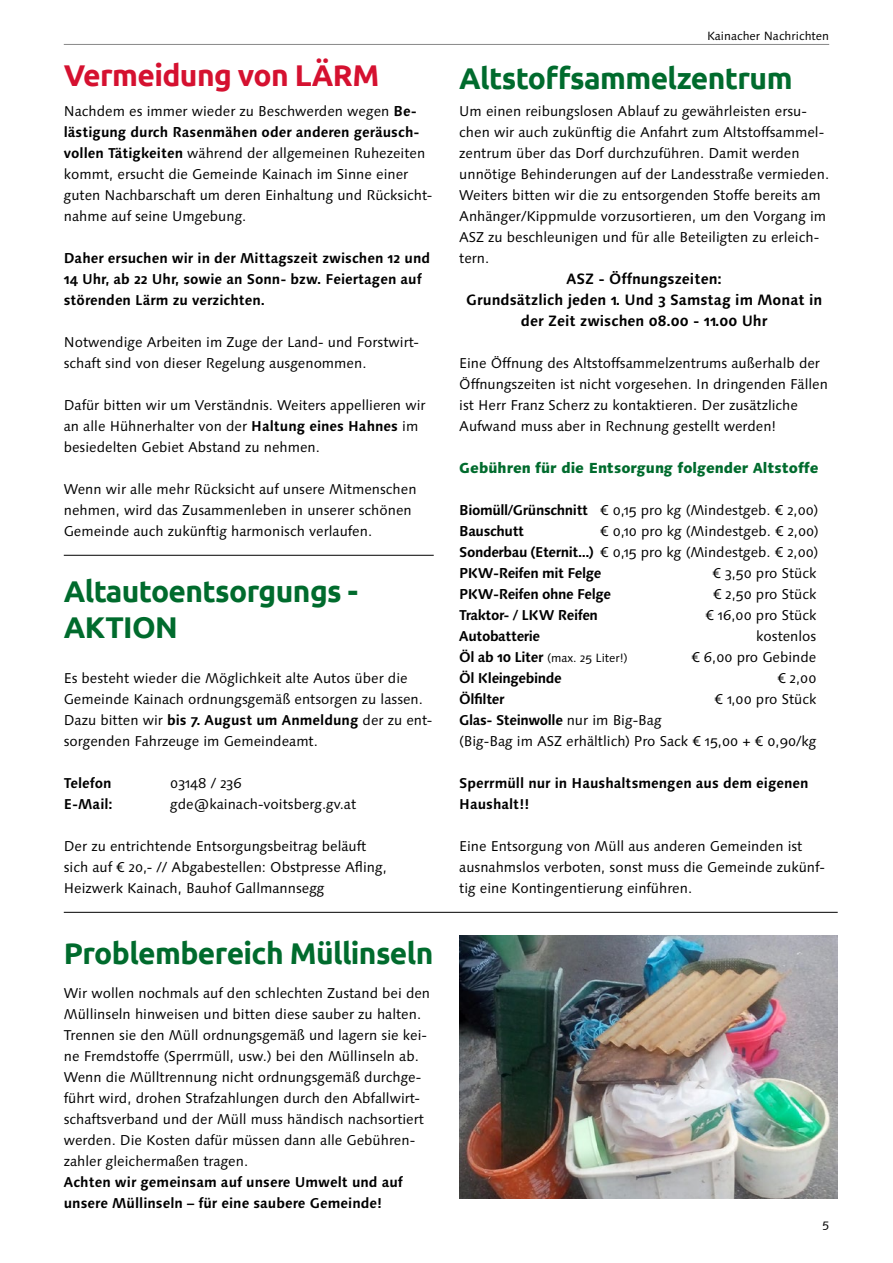
<style>
.page{position:relative;width:893px;height:1263px;background:#fff}
.page>*{position:absolute;margin:0;border:0;box-sizing:border-box;transform-origin:0 0}
.t1{font:700 30px/36px "Ubuntu";letter-spacing:-.02em;color:#006b2d}
.t2{font:700 30px "Ubuntu";letter-spacing:-.02em;color:#d51130}
.t3{font:700 15px/21px "Linotype Syntax Os F";color:#000;text-align:center}
.t4{font:800 14.55px "Linotype Syntax Os F";color:#006b2d}
.t5{font:14.25px/21px "Linotype Syntax Os F";color:#000}
.t6{font:700 14.25px/21px "Linotype Syntax Os F";color:#000}
.t7{font:700 14.25px/21px "Linotype Syntax Os F";letter-spacing:-.03em;color:#000}
.t8{font:12px "Linotype Syntax Os F";color:#000}
.s1{font-weight:700}
.s2{font-weight:400}
.s3{font-weight:700;font-size:14.25px}
</style>
<div class="page">
<hr style="left:64px;top:555px;width:370px;height:1px;background:#000">
<hr style="left:64px;top:912px;width:774px;height:1px;background:#000">
<img style="left:459px;top:935px;width:379px;height:263px">
<hr style="left:64px;top:44px;width:765px;height:1px;background:#878787">
<h1 class="t2" style="left:64px;top:58px;width:317px">Vermeidung von LÄRM</h1>
<p class="t5" style="left:64px;top:101px;width:370px">Nachdem es immer wieder zu Beschwerden wegen <span class="s1">Be&shy;lästigung durch Rasenmähen oder anderen geräusch&shy;vollen Tätigkeiten</span> während der allgemeinen Ruhezeiten kommt, ersucht die Gemeinde Kainach im Sinne einer guten Nachbarschaft um deren Einhaltung und Rücksicht&shy;nahme auf seine Umgebung.</p>
<p class="t6" style="left:64px;top:247px;width:368px">Daher ersuchen wir in der Mittagszeit zwischen 12 und<br>14 Uhr, ab 22 Uhr, sowie an Sonn- bzw. Feiertagen auf störenden Lärm zu verzichten.</p>
<p class="t5" style="left:64px;top:332px;width:357px">Notwendige Arbeiten im Zuge der Land- und Forstwirt&shy;schaft sind von dieser Regelung ausgenommen.</p>
<p class="t5" style="left:64px;top:395px;width:363px">Dafür bitten wir um Verständnis. Weiters appellieren wir an alle Hühnerhalter von der <span class="s1">Haltung eines Hahnes</span> im besiedelten Gebiet Abstand zu nehmen.</p>
<p class="t5" style="left:64px;top:479px;width:354px">Wenn wir alle mehr Rücksicht auf unsere Mitmenschen nehmen, wird das Zusammenleben in unserer schönen<br>Gemeinde auch zukünftig harmonisch verlaufen.</p>
<h1 class="t1" style="left:64px;top:573px;width:296px">Altautoentsorgungs -<br>AKTION</h1>
<p class="t5" style="left:64px;top:668px;width:370px">Es besteht wieder die Möglichkeit alte Autos über die Gemeinde Kainach ordnungsgemäß entsorgen zu lassen.<br>Dazu bitten wir <span class="s1">bis 7. August um Anmeldung</span> der zu ent&shy;sorgenden Fahrzeuge im Gemeindeamt.</p>
<p class="t6" style="left:64px;top:772px;width:49px">Telefon</p>
<p class="t5" style="left:170px;top:773px;width:73px">03148 / 236</p>
<p class="t6" style="left:64px;top:793px;width:50px">E-Mail:</p>
<p class="t5" style="left:170px;top:794px;width:187px">gde@kainach-voitsberg.gv.at</p>
<p class="t5" style="left:64px;top:836px;width:325px">Der zu entrichtende Entsorgungsbeitrag beläuft sich auf € 20,- // Abgabestellen: Obstpresse Afling,<br>Heizwerk Kainach, Bauhof Gallmannsegg</p>
<h1 class="t1" style="left:64px;top:934px;width:371px">Problembereich Müllinseln</h1>
<p class="t5" style="left:64px;top:983px;width:368px">Wir wollen nochmals auf den schlechten Zustand bei den Müllinseln hinweisen und bitten diese sauber zu halten.<br>Trennen sie den Müll ordnungsgemäß und lagern sie kei&shy;ne Fremdstoffe (Sperrmüll, usw.) bei den Müllinseln ab.<br>Wenn die Mülltrennung nicht ordnungsgemäß durchge&shy;führt wird, drohen Strafzahlungen durch den Abfallwirt&shy;schaftsverband und der Müll muss händisch nachsortiert werden. Die Kosten dafür müssen dann alle Gebühren&shy;zahler gleichermaßen tragen.</p>
<p class="t6" style="left:64px;top:1171px;width:341px">Achten wir gemeinsam auf unsere Umwelt und auf unsere Müllinseln – für eine saubere Gemeinde!</p>
<p class="t8" style="left:707px;top:29px;width:124px">Kainacher Nachrichten</p>
<h1 class="t1" style="left:459px;top:60px;width:335px">Altstoffsammelzentrum</h1>
<p class="t5" style="left:459px;top:101px;width:371px">Um einen reibungslosen Ablauf zu gewährleisten ersu&shy;chen wir auch zukünftig die Anfahrt zum Altstoffsammel&shy;zentrum über das Dorf durchzuführen. Damit werden unnötige Behinderungen auf der Landesstraße vermieden.<br>Weiters bitten wir die zu entsorgenden Stoffe bereits am Anhänger/Kippmulde vorzusortieren, um den Vorgang im ASZ zu beschleunigen und für alle Beteiligten zu erleich&shy;tern.</p>
<p class="t3" style="left:466px;top:268px;width:358px">ASZ - Öffnungszeiten:<br>Grundsätzlich jeden 1. Und 3 Samstag im Monat in der Zeit zwischen 08.00 - 11.00 Uhr</p>
<p class="t5" style="left:459px;top:353px;width:370px">Eine Öffnung des Altstoffsammelzentrums außerhalb der Öffnungszeiten ist nicht vorgesehen. In dringenden Fällen ist Herr Franz Scherz zu kontaktieren. Der zusätzliche Aufwand muss aber in Rechnung gestellt werden!</p>
<p class="t4" style="left:459px;top:459px;width:361px">Gebühren für die Entsorgung folgender Altstoffe</p>
<p class="t7" style="left:459px;top:499px;width:361px">Biomüll/Grünschnitt <span class="s2">€ 0,15 pro kg (Mindestgeb. € 2,00)<br></span>Bauschutt</p>
<p class="t5" style="left:459px;top:521px;width:361px;text-align:justify;text-indent:141px">€ 0,10 pro kg (Mindestgeb. € 2,00)<br><span class="s1">Sonderbau (Eternit...)</span> € 0,15 pro kg (Mindestgeb. € 2,00)<br><span class="s1">PKW-Reifen mit Felge</span></p>
<p class="t5" style="left:712px;top:563px;width:105px">€ 3,50 pro Stück</p>
<p class="t7" style="left:459px;top:583px;width:153px">PKW-Reifen ohne Felge</p>
<p class="t5" style="left:713px;top:584px;width:105px">€ 2,50 pro Stück</p>
<p class="t7" style="left:459px;top:604px;width:140px">Traktor- / LKW Reifen</p>
<p class="t5" style="left:705px;top:605px;width:113px">€ 16,00 pro Stück</p>
<p class="t7" style="left:459px;top:625px;width:82px">Autobatterie</p>
<p class="t5" style="left:756px;top:626px;width:62px">kostenlos</p>
<p class="t8" style="left:459px;top:651px;width:170px"><span class="s3">Öl ab 10 Liter</span> (max. 25 Liter!)</p>
<p class="t5" style="left:691px;top:647px;width:127px">€ 6,00 pro Gebinde</p>
<p class="t7" style="left:459px;top:667px;width:104px">Öl Kleingebinde</p>
<p class="t5" style="left:777px;top:668px;width:41px">€ 2,00</p>
<p class="t6" style="left:459px;top:688px;width:47px">Ölfilter</p>
<p class="t5" style="left:715px;top:689px;width:103px">€ 1,00 pro Stück</p>
<p class="t5" style="left:459px;top:710px;width:359px"><span class="s1">Glas- Steinwolle</span> nur im Big-Bag<br>(Big-Bag im ASZ erhältlich) Pro Sack € 15,00 + € 0,90/kg</p>
<p class="t6" style="left:459px;top:772px;width:351px">Sperrmüll nur in Haushaltsmengen aus dem eigenen<br>Haushalt!!</p>
<p class="t5" style="left:459px;top:836px;width:367px">Eine Entsorgung von Müll aus anderen Gemeinden ist ausnahmslos verboten, sonst muss die Gemeinde zukünf&shy;tig eine Kontingentierung einführen.</p>
<p class="t8" style="left:823px;top:1217px;width:8px">5</p>
</div>
